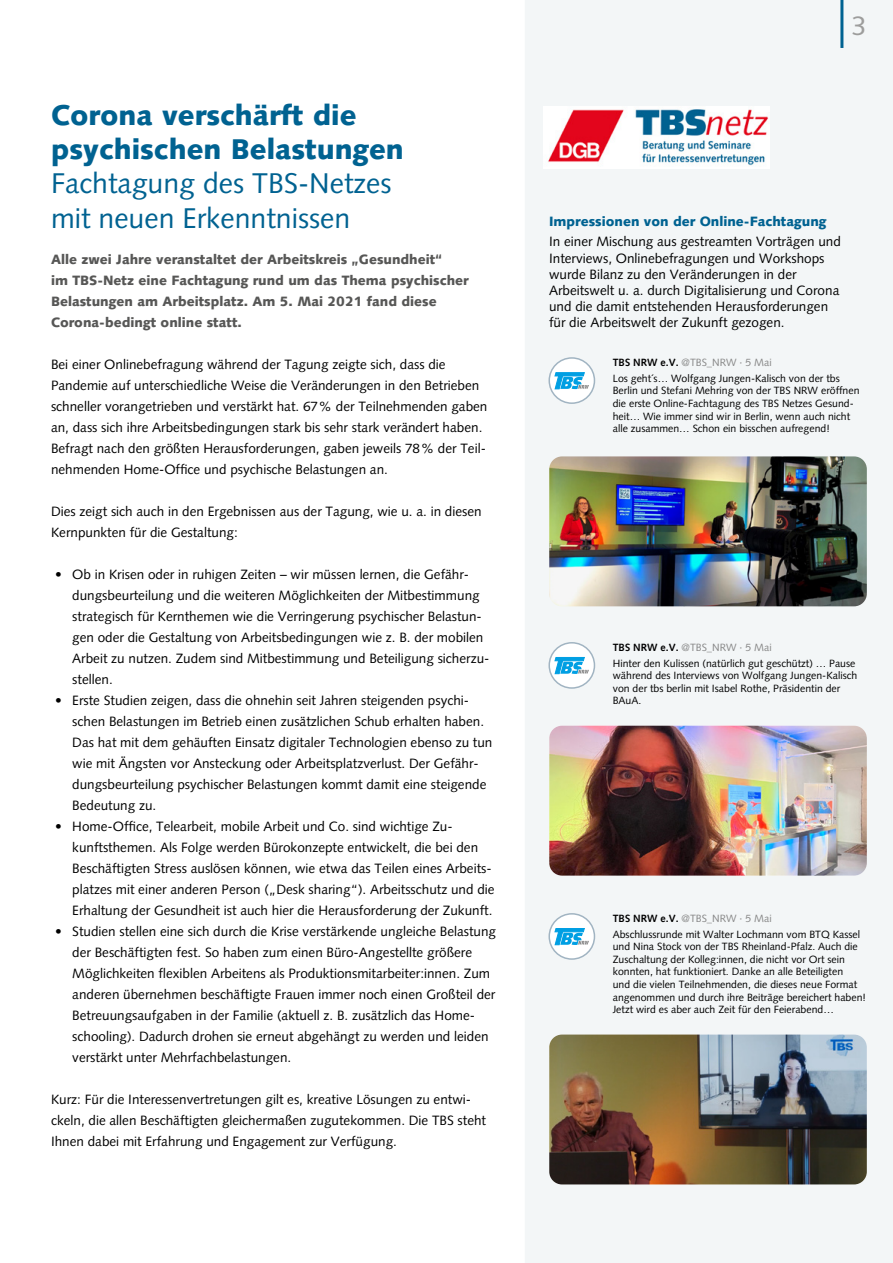
<style>
.page{position:relative;width:893px;height:1263px;background:#fff}
.page>*{position:absolute;margin:0;border:0;box-sizing:border-box;transform-origin:0 0}
.t1{font:28.5px/34.2px "Syntax LT";color:#006291}
.t2{font:900 28.5px/34.2px "Syntax LT";color:#006291}
.t3{font:27px "Syntax LT";color:#9d9d9c}
.t4{font:13.5px/21px "Syntax LT";color:#000}
.t5{font:900 13.5px/21px "Syntax LT";color:#575756}
.t6{font:900 13.5px "Syntax LT";color:#006291}
.t7{font:10.5px/12.6px "Syntax LT";color:#000}
.t8{font:10.5px "Syntax LT";color:#878787}
.s1{font-weight:700;color:#000}
</style>
<div class="page">
<div style="left:525px;top:0;width:368px;height:1263px;background:#f3f6f7"></div>
<div style="left:549px;top:358px;width:45px;height:45px;background:#fff;border-radius:50%"></div>
<svg style="left:555px;top:372px;width:34px;height:17px"></svg>
<div style="left:548px;top:357px;width:47px;height:47px;border:2px solid #a1b4c2;border-radius:50%"></div>
<img style="left:549px;top:456px;width:318px;height:150px">
<div style="left:549px;top:914px;width:45px;height:45px;background:#fff;border-radius:50%"></div>
<svg style="left:555px;top:928px;width:34px;height:17px"></svg>
<div style="left:548px;top:913px;width:47px;height:47px;border:2px solid #a1b4c2;border-radius:50%"></div>
<img style="left:549px;top:1034px;width:318px;height:150px">
<div style="left:549px;top:643px;width:45px;height:45px;background:#fff;border-radius:50%"></div>
<svg style="left:555px;top:657px;width:34px;height:17px"></svg>
<div style="left:548px;top:642px;width:47px;height:47px;border:2px solid #a1b4c2;border-radius:50%"></div>
<img style="left:549px;top:726px;width:318px;height:150px">
<hr style="left:840px;top:0;width:3px;height:48px;background:#006291">
<img style="left:544px;top:106px;width:225px;height:62px">
<h1 class="t2" style="left:51px;top:98px;width:354px">Corona verschärft die psychischen Belastungen</h1>
<h1 class="t1" style="left:51px;top:166px;width:342px">Fachtagung des TBS-Netzes mit neuen Erkenntnissen</h1>
<p class="t5" style="left:51px;top:249px;width:419px">Alle zwei Jahre veranstaltet der Arbeitskreis „Gesundheit“<br>im TBS-Netz eine Fachtagung rund um das Thema psychischer Belastungen am Arbeitsplatz. Am 5. Mai 2021 fand diese Corona-bedingt online statt.</p>
<p class="t4" style="left:51px;top:354px;width:438px">Bei einer Onlinebefragung während der Tagung zeigte sich, dass die Pandemie auf unterschiedliche Weise die Veränderungen in den Betrieben schneller vorangetrieben und verstärkt hat. 67% der Teilnehmenden gaben an, dass sich ihre Arbeitsbedingungen stark bis sehr stark verändert haben.<br>Befragt nach den größten Herausforderungen, gaben jeweils 78% der Teil&shy;nehmenden Home-Office und psychische Belastungen an.</p>
<p class="t4" style="left:51px;top:501px;width:432px">Dies zeigt sich auch in den Ergebnissen aus der Tagung, wie u. a. in diesen<br>Kernpunkten für die Gestaltung:</p>
<p class="t4" style="left:72px;top:564px;width:419px;text-indent:-17px">• Ob in Krisen oder in ruhigen Zeiten – wir müssen lernen, die Gefähr&shy;dungsbeurteilung und die weiteren Möglichkeiten der Mitbestimmung strategisch für Kernthemen wie die Verringerung psychischer Belastun&shy;gen oder die Gestaltung von Arbeitsbedingungen wie z. B. der mobilen Arbeit zu nutzen. Zudem sind Mitbestimmung und Beteiligung sicherzu&shy;stellen.</p>
<p class="t4" style="left:72px;top:690px;width:422px;text-indent:-17px">• Erste Studien zeigen, dass die ohnehin seit Jahren steigenden psychi&shy;schen Belastungen im Betrieb einen zusätzlichen Schub erhalten haben.<br>Das hat mit dem gehäuften Einsatz digitaler Technologien ebenso zu tun wie mit Ängsten vor Ansteckung oder Arbeitsplatzverlust. Der Gefähr&shy;dungsbeurteilung psychischer Belastungen kommt damit eine steigende Bedeutung zu.</p>
<p class="t4" style="left:72px;top:816px;width:424px;text-indent:-17px">• Home-Office, Telearbeit, mobile Arbeit und Co. sind wichtige Zu&shy;kunftsthemen. Als Folge werden Bürokonzepte entwickelt, die bei den Beschäftigten Stress auslösen können, wie etwa das Teilen eines Arbeits&shy;platzes mit einer anderen Person („Desk sharing“). Arbeitsschutz und die Erhaltung der Gesundheit ist auch hier die Herausforderung der Zukunft.</p>
<p class="t4" style="left:72px;top:921px;width:425px;text-indent:-17px">• Studien stellen eine sich durch die Krise verstärkende ungleiche Belastung der Beschäftigten fest. So haben zum einen Büro-Angestellte größere Möglichkeiten flexiblen Arbeitens als Produktionsmitarbeiter:innen. Zum anderen übernehmen beschäftigte Frauen immer noch einen Großteil der Betreuungsaufgaben in der Familie (aktuell z. B. zusätzlich das Home&shy;schooling). Dadurch drohen sie erneut abgehängt zu werden und leiden verstärkt unter Mehrfachbelastungen.</p>
<p class="t4" style="left:51px;top:1089px;width:437px">Kurz: Für die Interessenvertretungen gilt es, kreative Lösungen zu entwi&shy;ckeln, die allen Beschäftigten gleichermaßen zugutekommen. Die TBS steht<br>Ihnen dabei mit Erfahrung und Engagement zur Verfügung.</p>
<h2 class="t3" style="left:852px;top:9px;width:17px">3</h2>
<p class="t6" style="left:549px;top:213px;width:279px">Impressionen von der Online-Fachtagung</p>
<p class="t4" style="left:549px;top:234px;width:293px;line-height:16.2px">In einer Mischung aus gestreamten Vorträgen und Interviews, Onlinebefragungen und Workshops wurde Bilanz zu den Veränderungen in der Arbeitswelt u. a. durch Digitalisierung und Corona und die damit entstehenden Herausforderungen für die Arbeitswelt der Zukunft gezogen.</p>
<p class="t8" style="left:613px;top:356px;width:160px"><span class="s1">TBS NRW e.V.</span> @TBS_NRW · 5 Mai</p>
<p class="t7" style="left:613px;top:372px;width:248px">Los geht´s… Wolfgang Jungen-Kalisch von der tbs Berlin und Stefani Mehring von der TBS NRW eröffnen die erste Online-Fachtagung des TBS Netzes Gesund&shy;heit… Wie immer sind wir in Berlin, wenn auch nicht alle zusammen… Schon ein bisschen aufregend!</p>
<p class="t8" style="left:613px;top:641px;width:160px"><span class="s1">TBS NRW e.V.</span> @TBS_NRW · 5 Mai</p>
<p class="t7" style="left:613px;top:657px;width:246px">Hinter den Kulissen (natürlich gut geschützt) … Pause während des Interviews von Wolfgang Jungen-Kalisch von der tbs berlin mit Isabel Rothe, Präsidentin der BAuA.</p>
<p class="t8" style="left:613px;top:912px;width:160px"><span class="s1">TBS NRW e.V.</span> @TBS_NRW · 5 Mai</p>
<p class="t7" style="left:613px;top:928px;width:255px">Abschlussrunde mit Walter Lochmann vom BTQ Kassel und Nina Stock von der TBS Rheinland-Pfalz. Auch die Zuschaltung der Kolleg:innen, die nicht vor Ort sein konnten, hat funktioniert. Danke an alle Beteiligten<br>und die vielen Teilnehmenden, die dieses neue Format angenommen und durch ihre Beiträge bereichert haben!<br>Jetzt wird es aber auch Zeit für den Feierabend…</p>
</div>
